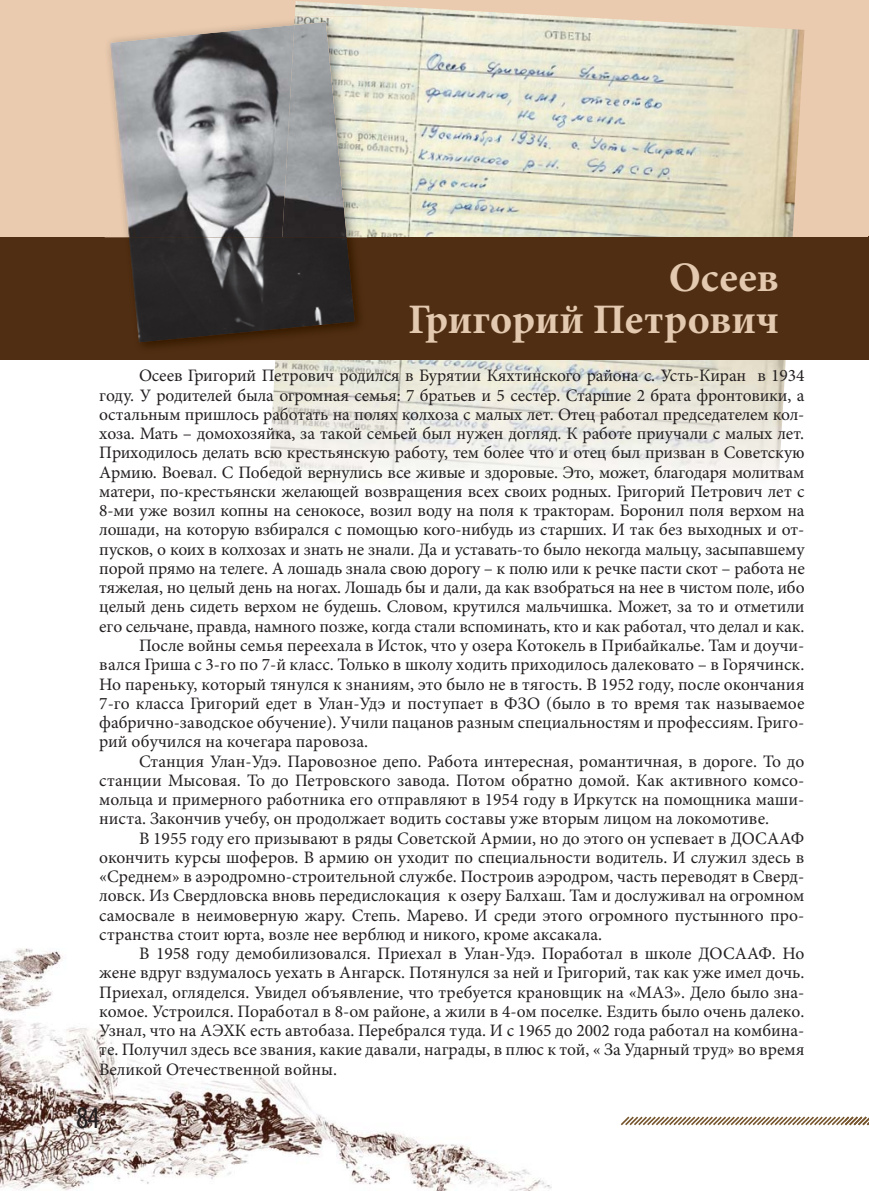
<style>
.page{position:relative;width:869px;height:1191px;background:#fff}
.page>*{position:absolute;margin:0;border:0;box-sizing:border-box;transform-origin:0 0}
.t1{font:700 42px/42px "Minion Pro";color:#e3c9af;text-align:right}
.t2{font:condensed 31.5px "Myriad Pro";color:#231f20}
.t3{font:17.5px "Minion Pro";color:#231f20}
</style>
<div class="page">
<img style="left:0;top:948px;width:552px;height:243px">
<svg style="left:620px;top:1116px;width:248px;height:10px"></svg>
<div style="left:0;top:0;width:868px;height:312px;background:#eacbaf"></div>
<hr style="left:868px;top:0;width:1px;height:242px;background:#eacbaf">
<img style="left:269px;top:360px;width:516px;height:121px">
<img style="left:295px;top:1px;width:509px;height:236px">
<div style="left:0;top:237px;width:868px;height:123px;background:#502e13"></div>
<hr style="left:868px;top:236px;width:1px;height:122px;background:#502e13">
<img style="left:105px;top:16px;width:262px;height:331px">
<img style="left:110px;top:25px;width:172px;height:212px">
<img style="left:282px;top:22px;width:64px;height:215px">
<img style="left:128px;top:237px;width:227px;height:105px">
<h1 class="t1" style="left:408px;top:255px;width:372px">Осеев<br>Григорий Петрович</h1>
<p class="t3" style="left:139px;top:365px;width:666px">Осеев Григорий Петрович родился в Бурятии Кяхтинского района с. Усть-Киран в 1934</p>
<p class="t3" style="left:99px;top:384px;width:706px">году. У родителей была огромная семья: 7 братьев и 5 сестер. Старшие 2 брата фронтовики, а</p>
<p class="t3" style="left:99px;top:403px;width:706px">остальным пришлось работать на полях колхоза с малых лет. Отец работал председателем кол-</p>
<p class="t3" style="left:99px;top:423px;width:706px">хоза. Мать – домохозяйка, за такой семьей был нужен догляд. К работе приучали с малых лет.</p>
<p class="t3" style="left:99px;top:442px;width:706px">Приходилось делать всю крестьянскую работу, тем более что и отец был призван в Советскую</p>
<p class="t3" style="left:99px;top:461px;width:706px">Армию. Воевал. С Победой вернулись все живые и здоровые. Это, может, благодаря молитвам</p>
<p class="t3" style="left:99px;top:480px;width:706px">матери, по-крестьянски желающей возвращения всех своих родных. Григорий Петрович лет с</p>
<p class="t3" style="left:99px;top:500px;width:706px">8-ми уже возил копны на сенокосе, возил воду на поля к тракторам. Боронил поля верхом на</p>
<p class="t3" style="left:99px;top:519px;width:706px">лошади, на которую взбирался с помощью кого-нибудь из старших. И так без выходных и от-</p>
<p class="t3" style="left:99px;top:538px;width:706px">пусков, о коих в колхозах и знать не знали. Да и уставать-то было некогда мальцу, засыпавшему</p>
<p class="t3" style="left:99px;top:557px;width:706px">порой прямо на телеге. А лошадь знала свою дорогу – к полю или к речке пасти скот – работа не</p>
<p class="t3" style="left:99px;top:577px;width:706px">тяжелая, но целый день на ногах. Лошадь бы и дали, да как взобраться на нее в чистом поле, ибо</p>
<p class="t3" style="left:99px;top:596px;width:706px">целый день сидеть верхом не будешь. Словом, крутился мальчишка. Может, за то и отметили</p>
<p class="t3" style="left:99px;top:615px;width:706px">его сельчане, правда, намного позже, когда стали вспоминать, кто и как работал, что делал и как.</p>
<p class="t3" style="left:139px;top:634px;width:666px">После войны семья переехала в Исток, что у озера Котокель в Прибайкалье. Там и доучи-</p>
<p class="t3" style="left:99px;top:654px;width:706px">вался Гриша с 3-го по 7-й класс. Только в школу ходить приходилось далековато – в Горячинск.</p>
<p class="t3" style="left:99px;top:673px;width:706px">Но пареньку, который тянулся к знаниям, это было не в тягость. В 1952 году, после окончания</p>
<p class="t3" style="left:99px;top:692px;width:706px">7-го класса Григорий едет в Улан-Удэ и поступает в ФЗО (было в то время так называемое</p>
<p class="t3" style="left:99px;top:711px;width:706px">фабрично-заводское обучение). Учили пацанов разным специальностям и профессиям. Григо-</p>
<p class="t3" style="left:99px;top:731px;width:270px">рий обучился на кочегара паровоза.</p>
<p class="t3" style="left:139px;top:750px;width:666px">Станция Улан-Удэ. Паровозное депо. Работа интересная, романтичная, в дороге. То до</p>
<p class="t3" style="left:99px;top:769px;width:706px">станции Мысовая. То до Петровского завода. Потом обратно домой. Как активного комсо-</p>
<p class="t3" style="left:99px;top:788px;width:706px">мольца и примерного работника его отправляют в 1954 году в Иркутск на помощника маши-</p>
<p class="t3" style="left:99px;top:808px;width:671px">ниста. Закончив учебу, он продолжает водить составы уже вторым лицом на локомотиве.</p>
<p class="t3" style="left:139px;top:827px;width:666px">В 1955 году его призывают в ряды Советской Армии, но до этого он успевает в ДОСААФ</p>
<p class="t3" style="left:99px;top:846px;width:706px">окончить курсы шоферов. В армию он уходит по специальности водитель. И служил здесь в</p>
<p class="t3" style="left:99px;top:865px;width:706px">«Среднем» в аэродромно-строительной службе. Построив аэродром, часть переводят в Сверд-</p>
<p class="t3" style="left:99px;top:885px;width:706px">ловск. Из Свердловска вновь передислокация к озеру Балхаш. Там и дослуживал на огромном</p>
<p class="t3" style="left:99px;top:904px;width:706px">самосвале в неимоверную жару. Степь. Марево. И среди этого огромного пустынного про-</p>
<p class="t3" style="left:99px;top:923px;width:504px">странства стоит юрта, возле нее верблюд и никого, кроме аксакала.</p>
<p class="t3" style="left:139px;top:942px;width:666px">В 1958 году демобилизовался. Приехал в Улан-Удэ. Поработал в школе ДОСААФ. Но</p>
<p class="t3" style="left:99px;top:962px;width:706px">жене вдруг вздумалось уехать в Ангарск. Потянулся за ней и Григорий, так как уже имел дочь.</p>
<p class="t3" style="left:99px;top:981px;width:706px">Приехал, огляделся. Увидел объявление, что требуется крановщик на «МАЗ». Дело было зна-</p>
<p class="t3" style="left:99px;top:1000px;width:706px">комое. Устроился. Поработал в 8-ом районе, а жили в 4-ом поселке. Ездить было очень далеко.</p>
<p class="t3" style="left:99px;top:1019px;width:706px">Узнал, что на АЭХК есть автобаза. Перебрался туда. И с 1965 до 2002 года работал на комбина-</p>
<p class="t3" style="left:99px;top:1039px;width:706px">те. Получил здесь все звания, какие давали, награды, в плюс к той, « За Ударный труд» во время</p>
<p class="t3" style="left:99px;top:1058px;width:239px">Великой Отечественной войны.</p>
<h2 class="t2" style="left:76px;top:1098px;width:25px">84</h2>
</div>
